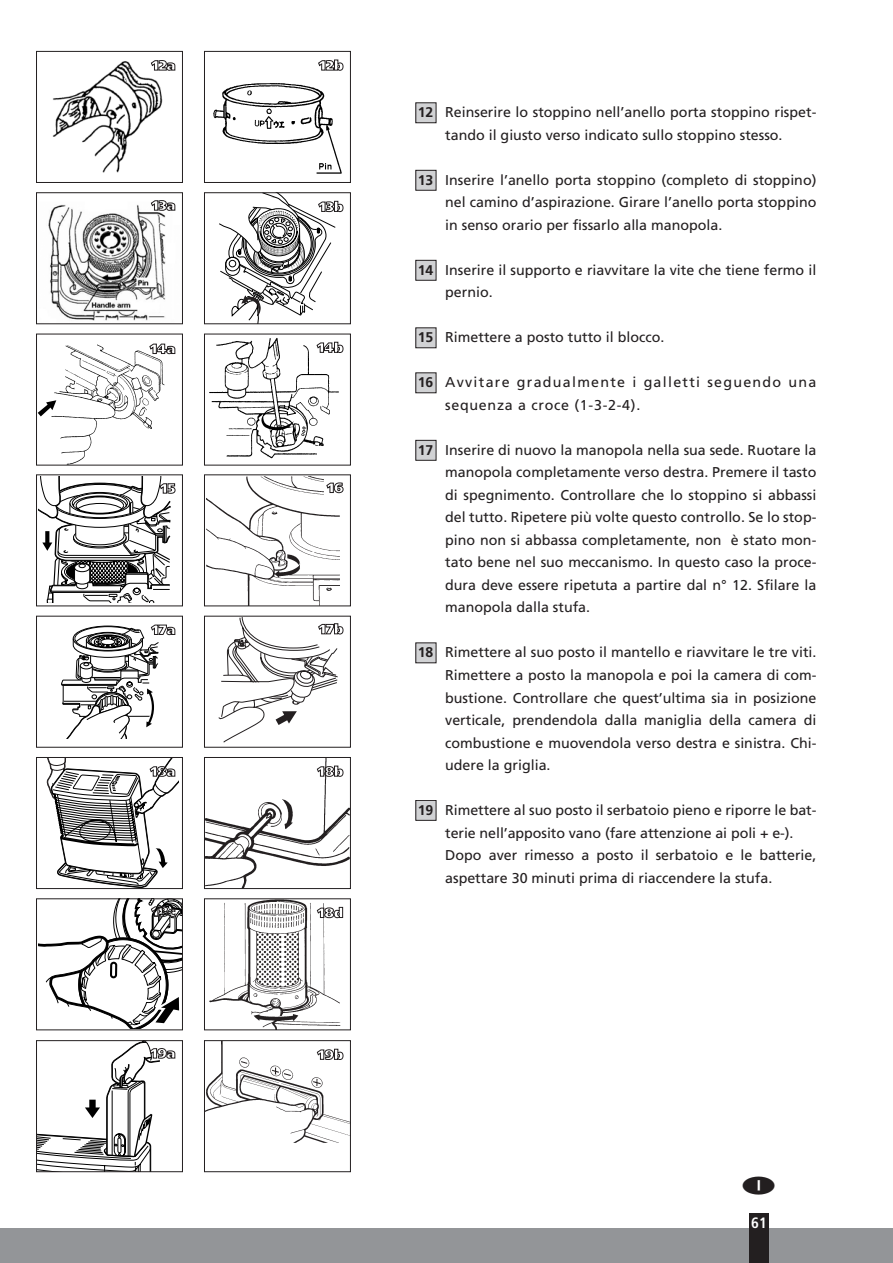
<style>
.page{position:relative;width:893px;height:1263px;background:#fff}
.page>*{position:absolute;margin:0;border:0;box-sizing:border-box;transform-origin:0 0}
.t1{font:700 condensed 15px "Frutiger";color:#fff}
.t2{font:14.25px/22.5px "Frutiger";color:#231f20}
.t3{font:14.25px/22.5px "Frutiger";letter-spacing:.09em;color:#231f20}
.t4{font:700 14.1px "Frutiger";letter-spacing:-.025em;color:#231f20}
</style>
<div class="page">
<div style="left:0;top:1229px;width:893px;height:34px;background:#939598"></div>
<div style="left:749px;top:1213px;width:20px;height:50px;background:#231f20"></div>
<div style="left:416px;top:103px;width:20px;height:20px;background:#d1d2d4"></div>
<div style="left:415px;top:102px;width:21px;height:21px;border:1px solid #231f20"></div>
<div style="left:416px;top:170px;width:20px;height:20px;background:#d1d2d4"></div>
<div style="left:415px;top:170px;width:21px;height:21px;border:1px solid #231f20"></div>
<div style="left:416px;top:260px;width:20px;height:20px;background:#d1d2d4"></div>
<div style="left:415px;top:260px;width:21px;height:21px;border:1px solid #231f20"></div>
<div style="left:416px;top:328px;width:20px;height:20px;background:#d1d2d4"></div>
<div style="left:415px;top:327px;width:21px;height:21px;border:1px solid #231f20"></div>
<div style="left:416px;top:373px;width:20px;height:20px;background:#d1d2d4"></div>
<div style="left:415px;top:372px;width:21px;height:21px;border:1px solid #231f20"></div>
<div style="left:416px;top:440px;width:20px;height:20px;background:#d1d2d4"></div>
<div style="left:415px;top:440px;width:21px;height:21px;border:1px solid #231f20"></div>
<div style="left:416px;top:643px;width:20px;height:20px;background:#d1d2d4"></div>
<div style="left:415px;top:642px;width:21px;height:21px;border:1px solid #231f20"></div>
<div style="left:416px;top:800px;width:20px;height:20px;background:#d1d2d4"></div>
<div style="left:415px;top:800px;width:21px;height:21px;border:1px solid #231f20"></div>
<img style="left:52px;top:61px;width:124px;height:112px">
<div style="left:36px;top:51px;width:147px;height:132px;border:1px solid #231f20"></div>
<img style="left:213px;top:59px;width:131px;height:115px">
<div style="left:204px;top:51px;width:147px;height:132px;border:1px solid #231f20"></div>
<svg style="left:318px;top:60px;width:25px;height:11px"></svg>
<img style="left:40px;top:343px;width:131px;height:120px">
<svg style="left:38px;top:400px;width:18px;height:16px"></svg>
<div style="left:36px;top:334px;width:147px;height:131px;border:1px solid #231f20"></div>
<svg style="left:149px;top:344px;width:26px;height:10px"></svg>
<div style="left:204px;top:616px;width:147px;height:132px;border:1px solid #231f20"></div>
<svg style="left:215px;top:616px;width:128px;height:127px"></svg>
<svg style="left:151px;top:60px;width:24px;height:11px"></svg>
<div style="left:204px;top:192px;width:147px;height:132px;border:1px solid #231f20"></div>
<svg style="left:219px;top:193px;width:124px;height:131px"></svg>
<img style="left:206px;top:1042px;width:143px;height:101px">
<div style="left:204px;top:1040px;width:147px;height:132px;border:1px solid #231f20"></div>
<svg style="left:317px;top:1049px;width:26px;height:11px"></svg>
<div style="left:36px;top:616px;width:147px;height:132px;border:1px solid #231f20"></div>
<svg style="left:61px;top:625px;width:114px;height:113px"></svg>
<img style="left:48px;top:204px;width:128px;height:117px">
<div style="left:36px;top:192px;width:147px;height:132px;border:1px solid #231f20"></div>
<svg style="left:151px;top:200px;width:24px;height:11px"></svg>
<img style="left:209px;top:338px;width:130px;height:121px">
<svg style="left:260px;top:352px;width:37px;height:100px"></svg>
<div style="left:204px;top:334px;width:147px;height:131px;border:1px solid #231f20"></div>
<svg style="left:317px;top:342px;width:26px;height:11px"></svg>
<div style="left:36px;top:757px;width:147px;height:132px;border:1px solid #231f20"></div>
<svg style="left:42px;top:759px;width:136px;height:129px"></svg>
<img style="left:206px;top:759px;width:143px;height:128px">
<div style="left:204px;top:757px;width:147px;height:132px;border:1px solid #231f20"></div>
<svg style="left:317px;top:766px;width:26px;height:11px"></svg>
<div style="left:314px;top:901px;width:33px;height:20px;background:linear-gradient(to bottom,#fff,#fff)"></div>
<img style="left:209px;top:900px;width:133px;height:128px">
<div style="left:204px;top:898px;width:147px;height:132px;border:1px solid #231f20"></div>
<svg style="left:317px;top:907px;width:26px;height:11px"></svg>
<img style="left:206px;top:477px;width:133px;height:127px">
<div style="left:204px;top:474px;width:147px;height:132px;border:1px solid #231f20"></div>
<div style="left:324px;top:478px;width:21px;height:21px;background:#fff"></div>
<svg style="left:326px;top:483px;width:17px;height:10px"></svg>
<div style="left:36px;top:474px;width:147px;height:132px;border:1px solid #231f20"></div>
<svg style="left:39px;top:477px;width:136px;height:129px"></svg>
<div style="left:36px;top:1040px;width:147px;height:132px;border:1px solid #231f20"></div>
<svg style="left:37px;top:1041px;width:138px;height:131px"></svg>
<div style="left:36px;top:898px;width:147px;height:132px;border:1px solid #231f20"></div>
<svg style="left:39px;top:899px;width:143px;height:129px"></svg>
<p class="t4" style="left:418px;top:104px;width:17px">12</p>
<p class="t2" style="left:445px;top:101px;width:373px">Reinserire lo stoppino nell’anello porta stoppino rispet&shy;tando il giusto verso indicato sullo stoppino stesso.</p>
<p class="t4" style="left:418px;top:171px;width:17px">13</p>
<p class="t2" style="left:445px;top:169px;width:373px;text-align:justify">Inserire l’anello porta stoppino (completo di stoppino) nel camino d’aspirazione. Girare l’anello porta stoppino in senso orario per fissarlo alla manopola.</p>
<p class="t4" style="left:418px;top:261px;width:17px">14</p>
<p class="t2" style="left:445px;top:259px;width:373px">Inserire il supporto e riavvitare la vite che tiene fermo il pernio.</p>
<p class="t4" style="left:418px;top:329px;width:17px">15</p>
<p class="t2" style="left:445px;top:326px;width:221px">Rimettere a posto tutto il blocco.</p>
<p class="t4" style="left:418px;top:374px;width:17px">16</p>
<p class="t3" style="left:445px;top:371px;width:373px">Avvitare gradualmente i galletti seguendo una sequenza a croce (1-3-2-4).</p>
<p class="t4" style="left:418px;top:441px;width:17px">17</p>
<p class="t2" style="left:445px;top:439px;width:373px;text-align:justify">Inserire di nuovo la manopola nella sua sede. Ruotare la manopola completamente verso destra. Premere il tasto di spegnimento. Controllare che lo stoppino si abbassi del tutto. Ripetere più volte questo controllo. Se lo stop&shy;pino non si abbassa completamente, non è stato mon&shy;tato bene nel suo meccanismo. In questo caso la proce&shy;dura deve essere ripetuta a partire dal n° 12. Sfilare la manopola dalla stufa.</p>
<p class="t4" style="left:418px;top:644px;width:17px">18</p>
<p class="t2" style="left:445px;top:641px;width:373px;text-align:justify">Rimettere al suo posto il mantello e riavvitare le tre viti.<br>Rimettere a posto la manopola e poi la camera di com&shy;bustione. Controllare che quest’ultima sia in posizione verticale, prendendola dalla maniglia della camera di combustione e muovendola verso destra e sinistra. Chi&shy;udere la griglia.</p>
<p class="t4" style="left:418px;top:801px;width:17px">19</p>
<p class="t2" style="left:445px;top:799px;width:373px">Rimettere al suo posto il serbatoio pieno e riporre le bat&shy;terie nell’apposito vano (fare attenzione ai poli + e-).</p>
<p class="t2" style="left:445px;top:844px;width:373px">Dopo aver rimesso a posto il serbatoio e le batterie, aspettare 30 minuti prima di riaccendere la stufa.</p>
<p class="t1" style="left:751px;top:1214px;width:17px">61</p>
</div>
